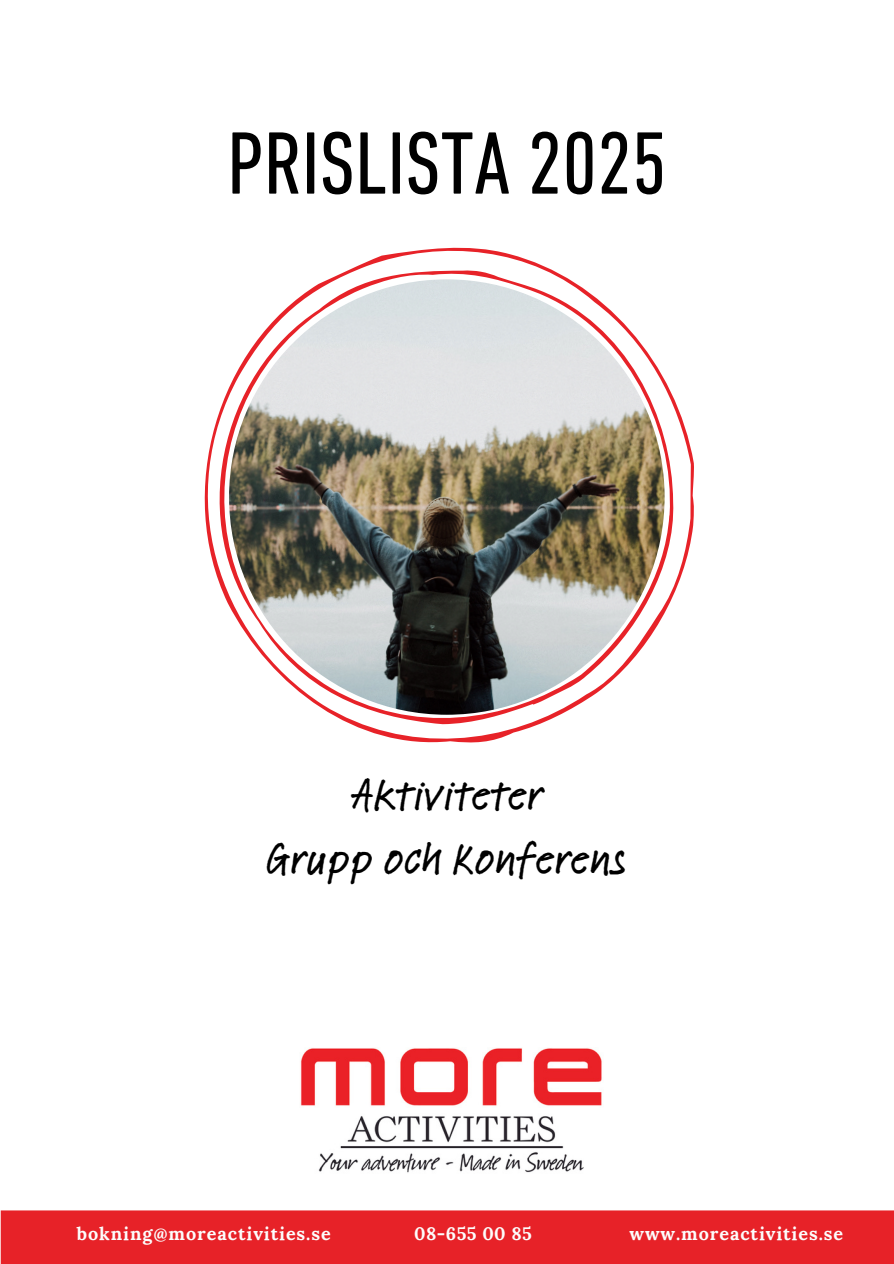
<style>
.page{position:relative;width:894px;height:1264px;background:#fff}
.page>*{position:absolute;margin:0;border:0;box-sizing:border-box;transform-origin:0 0}
.t1{font:condensed 90px "DIN Next LT Pro";color:#000}
.t2{font:500 45px/63px "Feltpen Com";color:#000;text-align:center}
.t3{font:700 18px "Lora";letter-spacing:.05em;color:#fdfdfc}
</style>
<div class="page">
<svg style="left:349px;top:247px;width:345px;height:496px"></svg>
<svg style="left:204px;top:270px;width:471px;height:464px"></svg>
<img style="left:229px;top:279px;width:435px;height:435px;border-radius:50%">
<img style="left:300px;top:1048px;width:302px;height:125px">
<div style="left:1px;top:1210px;width:892px;height:53px;background:#e72228"></div>
<h1 class="t1" style="left:227px;top:126px;width:441px">PRISLISTA 2025</h1>
<p class="t2" style="left:266px;top:763px;width:363px">Aktiviteter<br>Grupp och Konferens</p>
<p class="t3" style="left:77px;top:1221px;width:255px">bokning@moreactivities.se</p>
<p class="t3" style="left:414px;top:1221px;width:119px">08-655 00 85</p>
<h2 class="t3" style="left:629px;top:1221px;width:215px">www.moreactivities.se</h2>
</div>
